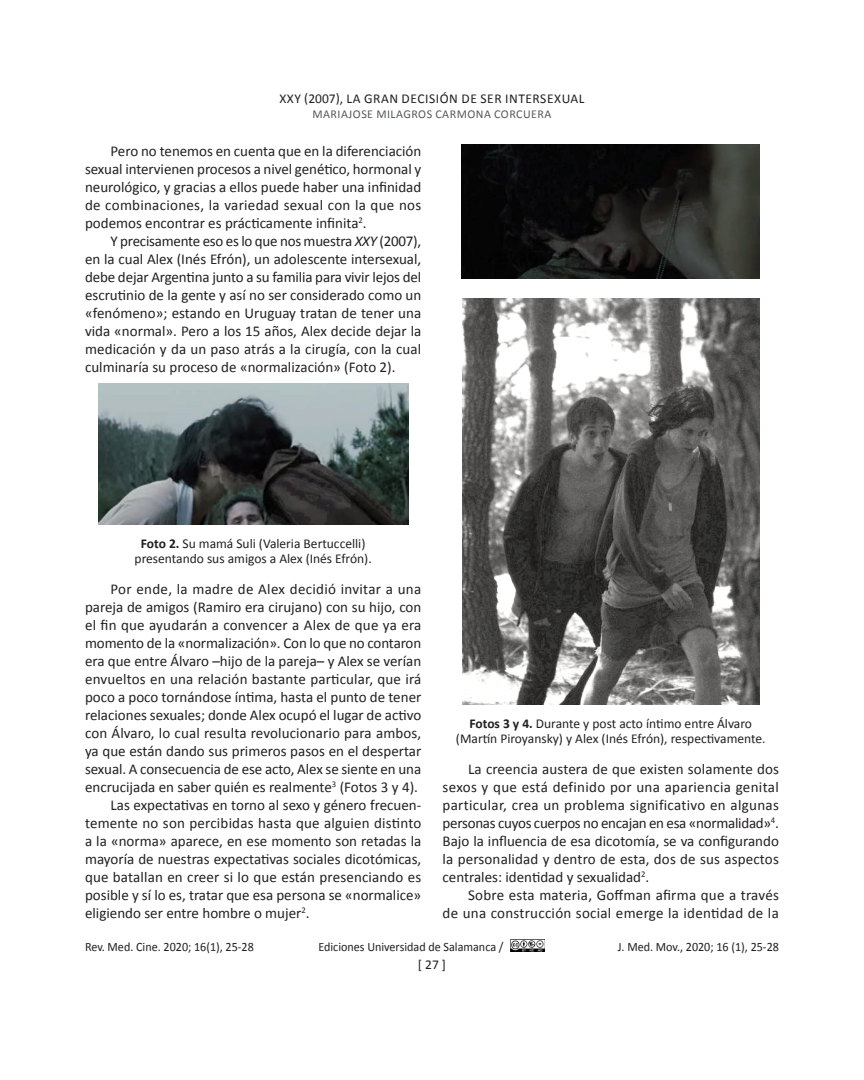
<style>
.page{position:relative;width:864px;height:1080px;background:#fff}
.page>*{position:absolute;margin:0;border:0;box-sizing:border-box;transform-origin:0 0}
.t1{font:15px/18px "Calibri";color:#231f20;text-align:justify}
.t2{font:15px "Calibri";letter-spacing:.02em;color:#231f20}
.t3{font:13.5px/15px "Calibri";color:#231f20;text-align:center}
.t4{font:13.5px "Calibri";letter-spacing:.04em;color:#231f20}
.t5{font:12.75px "Calibri";color:#231f20;scale:.95 1}
.t6{font:12px "Calibri";letter-spacing:.04em;color:#57585a}
.s1{font-style:italic}
.s2{font-weight:700}
</style>
<div class="page">
<img style="left:510px;top:939px;width:35px;height:12px">
<img style="left:98px;top:383px;width:310px;height:142px">
<img style="left:462px;top:145px;width:298px;height:133px">
<img style="left:462px;top:298px;width:298px;height:407px">
<p class="t4" style="left:279px;top:90px;width:307px">XXY (2007), LA GRAN DECISIÓN DE SER INTERSEXUAL</p>
<p class="t6" style="left:312px;top:106px;width:241px">MARIAJOSE MILAGROS CARMONA CORCUERA</p>
<p class="t1" style="left:85px;top:142px;width:338px;text-indent:26px">Pero no tenemos en cuenta que en la diferenciación sexual intervienen procesos a nivel genético, hormonal y neurológico, y gracias a ellos puede haber una infinidad de combinaciones, la variedad sexual con la que nos podemos encontrar es prácticamente infinita<sup>2</sup>.</p>
<p class="t1" style="left:85px;top:232px;width:338px;text-indent:26px">Y precisamente eso es lo que nos muestra <span class="s1">XXY</span> (2007), en la cual Alex (Inés Efrón), un adolescente intersexual, debe dejar Argentina junto a su familia para vivir lejos del escrutinio de la gente y así no ser considerado como un «fenómeno»; estando en Uruguay tratan de tener una vida «normal». Pero a los 15 años, Alex decide dejar la medicación y da un paso atrás a la cirugía, con la cual culminaría su proceso de «normalización» (Foto 2).</p>
<p class="t3" style="left:135px;top:536px;width:239px"><span class="s2">Foto 2.</span> Su mamá Suli (Valeria Bertuccelli) presentando sus amigos a Alex (Inés Efrón).</p>
<p class="t2" style="left:111px;top:580px;width:312px">Por ende, la madre de Alex decidió invitar a una</p>
<p class="t1" style="left:85px;top:598px;width:338px">pareja de amigos (Ramiro era cirujano) con su hijo, con</p>
<p class="t1" style="left:85px;top:616px;width:338px">el fin que ayudarán a convencer a Alex de que ya era</p>
<p class="t1" style="left:85px;top:634px;width:338px">momento de la «normalización». Con lo que no contaron</p>
<p class="t1" style="left:85px;top:652px;width:338px">era que entre Álvaro –hijo de la pareja– y Alex se verían</p>
<p class="t1" style="left:85px;top:670px;width:338px">envueltos en una relación bastante particular, que irá</p>
<p class="t1" style="left:85px;top:688px;width:338px">poco a poco tornándose íntima, hasta el punto de tener</p>
<p class="t1" style="left:85px;top:706px;width:338px">relaciones sexuales; donde Alex ocupó el lugar de activo</p>
<p class="t1" style="left:85px;top:724px;width:338px">con Álvaro, lo cual resulta revolucionario para ambos,</p>
<p class="t1" style="left:85px;top:742px;width:338px">ya que están dando sus primeros pasos en el despertar</p>
<p class="t1" style="left:85px;top:760px;width:338px">sexual. A consecuencia de ese acto, Alex se siente en una</p>
<p class="t1" style="left:85px;top:778px;width:334px">encrucijada en saber quién es realmente<sup>3</sup> (Fotos 3 y 4).</p>
<p class="t1" style="left:111px;top:796px;width:312px">Las expectativas en torno al sexo y género frecuen-</p>
<p class="t1" style="left:85px;top:814px;width:338px">temente no son percibidas hasta que alguien distinto</p>
<p class="t1" style="left:85px;top:832px;width:338px">a la «norma» aparece, en ese momento son retadas la</p>
<p class="t1" style="left:85px;top:850px;width:338px">mayoría de nuestras expectativas sociales dicotómicas,</p>
<p class="t1" style="left:85px;top:868px;width:338px">que batallan en creer si lo que están presenciando es</p>
<p class="t1" style="left:85px;top:886px;width:338px">posible y sí lo es, tratar que esa persona se «normalice»</p>
<p class="t1" style="left:85px;top:904px;width:226px">eligiendo ser entre hombre o mujer<sup>2</sup>.</p>
<p class="t3" style="left:456px;top:716px;width:311px"><span class="s2">Fotos 3 y 4.</span> Durante y post acto íntimo entre Álvaro (Martín Piroyansky) y Alex (Inés Efrón), respectivamente.</p>
<p class="t1" style="left:443px;top:760px;width:338px;text-indent:26px">La creencia austera de que existen solamente dos sexos y que está definido por una apariencia genital particular, crea un problema significativo en algunas personas cuyos cuerpos no encajan en esa «normalidad»<sup>4</sup>.<br>Bajo la influencia de esa dicotomía, se va configurando la personalidad y dentro de esta, dos de sus aspectos centrales: identidad y sexualidad<sup>2</sup>.</p>
<p class="t1" style="left:443px;top:886px;width:338px;text-align:right">Sobre esta materia, Goffman afirma que a través<br>de una construcción social emerge la identidad de la</p>
<p class="t5" style="left:85px;top:939px;width:179px">Rev. Med. Cine. 2020; 16(1), 25-28</p>
<p class="t5" style="left:318px;top:939px;width:196px">Ediciones Universidad de Salamanca /</p>
<p class="t5" style="left:618px;top:939px;width:171px">J. Med. Mov., 2020; 16 (1), 25-28</p>
<p class="t3" style="left:418px;top:958px;width:30px">[ 27 ]</p>
</div>
